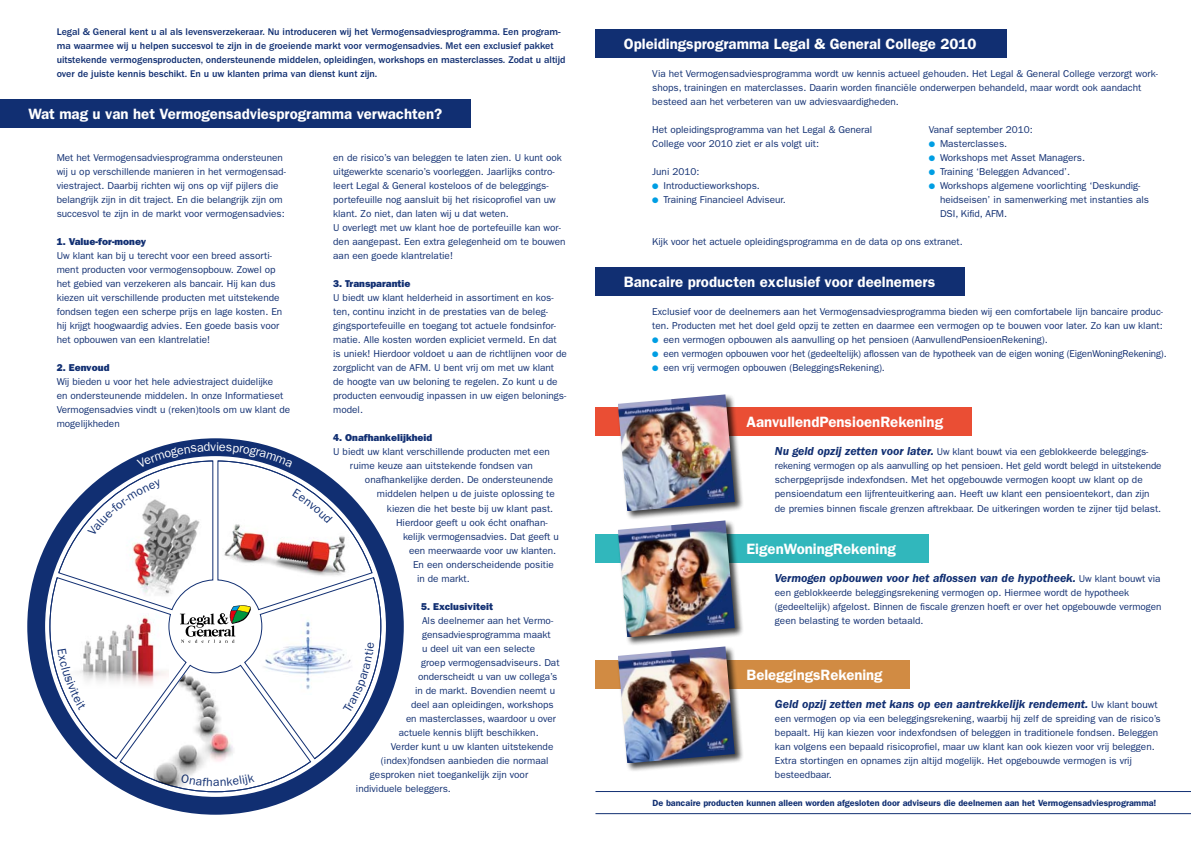
<style>
.page{position:relative;width:1191px;height:842px;background:#fff}
.page>*{position:absolute;margin:0;border:0;box-sizing:border-box;transform-origin:0 0}
.t1{font:600 15px "Franklin Gothic LT";color:#fff}
.t2{font:italic 600 12px "Franklin Gothic LT";color:#112f72}
.t3{font:10px/14px "Franklin Gothic LT";color:#112f72}
.t4{font:500 10px/14px "Franklin Gothic LT";color:#112f72}
.t5{font:800 10px "Franklin Gothic LT";color:#112f72}
.t6{font:600 9px "Franklin Gothic LT";color:#112f72}
.s1{color:#009ee3}
.s2{font-weight:600;font-style:italic;font-size:12px}
.s3{font-weight:400;font-style:normal;font-size:10px}
</style>
<div class="page">
<div style="left:595px;top:407px;width:377px;height:29px;background:#ea4e34"></div>
<div style="left:595px;top:534px;width:333px;height:28px;background:#31b7bc"></div>
<div style="left:595px;top:268px;width:370px;height:28px;background:#112f72"></div>
<div style="left:595px;top:30px;width:411px;height:28px;background:#112f72"></div>
<div style="left:0;top:100px;width:470px;height:28px;background:#112f72"></div>
<div style="left:595px;top:660px;width:315px;height:28px;background:#d18b43"></div>
<div style="left:616px;top:393px;width:127px;height:127px;background:#000;opacity:.75"></div>
<img style="left:618px;top:394px;width:117px;height:117px">
<div style="left:616px;top:645px;width:127px;height:127px;background:#000;opacity:.75"></div>
<img style="left:618px;top:646px;width:117px;height:117px">
<div style="left:616px;top:519px;width:127px;height:127px;background:#000;opacity:.75"></div>
<img style="left:618px;top:520px;width:117px;height:117px">
<svg style="left:595px;top:791px;width:596px;height:23px"></svg>
<div style="left:27px;top:438px;width:377px;height:377px;border:18px solid #112f72;border-radius:50%"></div>
<svg style="left:49px;top:460px;width:333px;height:333px"></svg>
<img style="left:103px;top:490px;width:110px;height:110px">
<img style="left:210px;top:514px;width:152px;height:74px">
<img style="left:255px;top:615px;width:106px;height:80px">
<img style="left:69px;top:613px;width:100px;height:76px">
<img style="left:153px;top:672px;width:117px;height:116px">
<svg style="left:137px;top:442px;width:155px;height:26px"></svg>
<svg style="left:87px;top:479px;width:75px;height:57px"></svg>
<svg style="left:292px;top:489px;width:41px;height:35px"></svg>
<svg style="left:58px;top:649px;width:28px;height:61px"></svg>
<svg style="left:181px;top:773px;width:73px;height:13px"></svg>
<svg style="left:343px;top:642px;width:31px;height:71px"></svg>
<p class="t4" style="left:57px;top:25px;width:510px">Legal &amp; General kent u al als levensverzekeraar. Nu introduceren wij het Vermogensadviesprogramma. Een program&shy;ma waarmee wij u helpen succesvol te zijn in de groeiende markt voor vermogensadvies. Met een exclusief pakket uitstekende vermogensproducten, ondersteunende middelen, opleidingen, workshops en masterclasses. Zodat u altijd over de juiste kennis beschikt. En u uw klanten prima van dienst kunt zijn.</p>
<h1 class="t1" style="left:28px;top:105px;width:415px">Wat mag u van het Vermogensadviesprogramma verwachten?</h1>
<p class="t3" style="left:57px;top:151px;width:231px">Met het Vermogensadviesprogramma ondersteunen wij u op verschillende manieren in het vermogensad&shy;viestraject. Daarbij richten wij ons op vijf pijlers die belangrijk zijn in dit traject. En die belangrijk zijn om succesvol te zijn in de markt voor vermogensadvies:</p>
<p class="t5" style="left:57px;top:236px;width:91px">1. Value-for-money</p>
<p class="t3" style="left:57px;top:249px;width:227px">Uw klant kan bij u terecht voor een breed assorti&shy;ment producten voor vermogensopbouw. Zowel op het gebied van verzekeren als bancair. Hij kan dus kiezen uit verschillende producten met uitstekende fondsen tegen een scherpe prijs en lage kosten. En hij krijgt hoogwaardig advies. Een goede basis voor het opbouwen van een klantrelatie!</p>
<p class="t5" style="left:57px;top:362px;width:54px">2. Eenvoud</p>
<p class="t3" style="left:57px;top:375px;width:235px">Wij bieden u voor het hele adviestraject duidelijke<br>en ondersteunende middelen. In onze Informatieset Vermogensadvies vindt u (reken)tools om uw klant de mogelijkheden</p>
<p class="t3" style="left:333px;top:151px;width:234px">en de risico’s van beleggen te laten zien. U kunt ook uitgewerkte scenario’s voorleggen. Jaarlijks contro&shy;leert Legal &amp; General kosteloos of de beleggings&shy;portefeuille nog aansluit bij het risicoprofiel van uw klant. Zo niet, dan laten wij u dat weten.<br>U overlegt met uw klant hoe de portefeuille kan wor&shy;den aangepast. Een extra gelegenheid om te bouwen aan een goede klantrelatie!</p>
<p class="t5" style="left:333px;top:278px;width:79px">3. Transparantie</p>
<p class="t3" style="left:333px;top:291px;width:235px">U biedt uw klant helderheid in assortiment en kos&shy;ten, continu inzicht in de prestaties van de beleg&shy;gingsportefeuille en toegang tot actuele fondsinfor&shy;matie. Alle kosten worden expliciet vermeld. En dat is uniek! Hierdoor voldoet u aan de richtlijnen voor de zorgplicht van de AFM. U bent vrij om met uw klant de hoogte van uw beloning te regelen. Zo kunt u de producten eenvoudig inpassen in uw eigen belonings&shy;model.</p>
<p class="t5" style="left:333px;top:432px;width:101px">4. Onafhankelijkheid</p>
<p class="t3" style="left:333px;top:445px;width:218px;text-align:center">U biedt uw klant verschillende producten met een ruime keuze aan uitstekende fondsen van</p>
<p class="t3" style="left:365px;top:473px;width:190px">onafhankelijke derden. De ondersteunende</p>
<p class="t3" style="left:377px;top:487px;width:179px">middelen helpen u de juiste oplossing te</p>
<p class="t3" style="left:387px;top:501px;width:168px">kiezen die het beste bij uw klant past.</p>
<p class="t3" style="left:396px;top:515px;width:153px">Hierdoor geeft u ook écht onafhan-</p>
<p class="t3" style="left:403px;top:529px;width:157px">kelijk vermogensadvies. Dat geeft u</p>
<p class="t3" style="left:409px;top:543px;width:149px">een meerwaarde voor uw klanten.</p>
<p class="t3" style="left:413px;top:557px;width:142px">En een onderscheidende positie</p>
<p class="t3" style="left:417px;top:571px;width:54px">in de markt.</p>
<p class="t5" style="left:421px;top:600px;width:73px">5. Exclusiviteit</p>
<p class="t3" style="left:422px;top:613px;width:133px">Als deelnemer aan het Vermo-</p>
<p class="t3" style="left:422px;top:627px;width:130px">gensadviesprogramma maakt</p>
<p class="t3" style="left:422px;top:641px;width:115px">u deel uit van een selecte</p>
<p class="t3" style="left:421px;top:655px;width:140px">groep vermogensadviseurs. Dat</p>
<p class="t3" style="left:418px;top:669px;width:141px">onderscheidt u van uw collega’s</p>
<p class="t3" style="left:415px;top:683px;width:142px">in de markt. Bovendien neemt u</p>
<p class="t3" style="left:411px;top:697px;width:144px">deel aan opleidingen, workshops</p>
<p class="t3" style="left:406px;top:711px;width:151px">en masterclasses, waardoor u over</p>
<p class="t3" style="left:399px;top:725px;width:141px">actuele kennis blijft beschikken.</p>
<p class="t3" style="left:391px;top:739px;width:164px">Verder kunt u uw klanten uitstekende</p>
<p class="t3" style="left:381px;top:753px;width:169px">(index)fondsen aanbieden die normaal</p>
<p class="t3" style="left:370px;top:767px;width:160px">gesproken niet toegankelijk zijn voor</p>
<p class="t3" style="left:356px;top:781px;width:96px">individuele beleggers.</p>
<h1 class="t1" style="left:624px;top:35px;width:354px">Opleidingsprogramma Legal &amp; General College 2010</h1>
<p class="t3" style="left:652px;top:67px;width:507px">Via het Vermogensadviesprogramma wordt uw kennis actueel gehouden. Het Legal &amp; General College verzorgt work&shy;shops, trainingen en materclasses. Daarin worden financiële onderwerpen behandeld, maar wordt ook aandacht besteed aan het verbeteren van uw adviesvaardigheden.</p>
<p class="t3" style="left:652px;top:123px;width:221px">Het opleidingsprogramma van het Legal &amp; General<br>College voor 2010 ziet er als volgt uit:</p>
<p class="t3" style="left:652px;top:165px;width:49px">Juni 2010:</p>
<p class="t3" style="left:652px;top:179px;width:109px"><span class="s1">●</span> Introductieworkshops.</p>
<p class="t3" style="left:652px;top:193px;width:135px"><span class="s1">●</span> Training Financieel Adviseur.</p>
<p class="t3" style="left:928px;top:123px;width:106px">Vanaf september 2010:</p>
<p class="t3" style="left:928px;top:137px;width:80px"><span class="s1">●</span> Masterclasses.</p>
<p class="t3" style="left:928px;top:151px;width:158px"><span class="s1">●</span> Workshops met Asset Managers.</p>
<p class="t3" style="left:928px;top:165px;width:143px"><span class="s1">●</span> Training ‘Beleggen Advanced’.</p>
<p class="t3" style="left:940px;top:179px;width:210px;text-indent:-11px"><span class="s1">●</span> Workshops algemene voorlichting ‘Deskundig&shy;heidseisen’ in samenwerking met instanties als<br>DSI, Kifid, AFM.</p>
<p class="t3" style="left:652px;top:235px;width:312px">Kijk voor het actuele opleidingsprogramma en de data op ons extranet.</p>
<h1 class="t1" style="left:624px;top:273px;width:313px">Bancaire producten exclusief voor deelnemers</h1>
<p class="t3" style="left:652px;top:305px;width:512px">Exclusief voor de deelnemers aan het Vermogensadviesprogramma bieden wij een comfortabele lijn bancaire produc&shy;ten. Producten met het doel geld opzij te zetten en daarmee een vermogen op te bouwen voor later. Zo kan uw klant:</p>
<p class="t3" style="left:652px;top:333px;width:397px"><span class="s1">●</span> een vermogen opbouwen als aanvulling op het pensioen (AanvullendPensioenRekening).</p>
<p class="t3" style="left:652px;top:347px;width:516px"><span class="s1">●</span> een vermogen opbouwen voor het (gedeeltelijk) aflossen van de hypotheek van de eigen woning (EigenWoningRekening).</p>
<p class="t3" style="left:652px;top:361px;width:234px"><span class="s1">●</span> een vrij vermogen opbouwen (BeleggingsRekening).</p>
<h1 class="t1" style="left:746px;top:413px;width:198px">AanvullendPensioenRekening</h1>
<p class="t3" style="left:775px;top:445px;width:388px"><span class="s2">Nu geld opzij zetten voor later.</span> Uw klant bouwt via een geblokkeerde beleggings&shy;rekening vermogen op als aanvulling op het pensioen. Het geld wordt belegd in uitstekende scherpgeprijsde indexfondsen. Met het opgebouwde vermogen koopt uw klant op de pensioendatum een lijfrenteuitkering aan. Heeft uw klant een pensioentekort, dan zijn de premies binnen fiscale grenzen aftrekbaar. De uitkeringen worden te zijner tijd belast.</p>
<h1 class="t1" style="left:746px;top:539px;width:151px">EigenWoningRekening</h1>
<p class="t2" style="left:775px;top:571px;width:387px">Vermogen opbouwen voor het aflossen van de hypotheek. <span class="s3">Uw klant bouwt via</span></p>
<p class="t3" style="left:775px;top:585px;width:388px">een geblokkeerde beleggingsrekening vermogen op. Hiermee wordt de hypotheek (gedeeltelijk) afgelost. Binnen de fiscale grenzen hoeft er over het opgebouwde vermogen geen belasting te worden betaald.</p>
<h1 class="t1" style="left:746px;top:665px;width:138px">BeleggingsRekening</h1>
<p class="t2" style="left:775px;top:697px;width:384px">Geld opzij zetten met kans op een aantrekkelijk rendement. <span class="s3">Uw klant bouwt</span></p>
<p class="t3" style="left:775px;top:711px;width:387px">een vermogen op via een beleggingsrekening, waarbij hij zelf de spreiding van de risico’s bepaalt. Hij kan kiezen voor indexfondsen of beleggen in traditionele fondsen. Beleggen kan volgens een bepaald risicoprofiel, maar uw klant kan ook kiezen voor vrij beleggen.<br>Extra stortingen en opnames zijn altijd mogelijk. Het opgebouwde vermogen is vrij besteedbaar.</p>
<p class="t6" style="left:652px;top:797px;width:505px">De bancaire producten kunnen alleen worden afgesloten door adviseurs die deelnemen aan het Vermogensadviesprogramma!</p>
</div>
